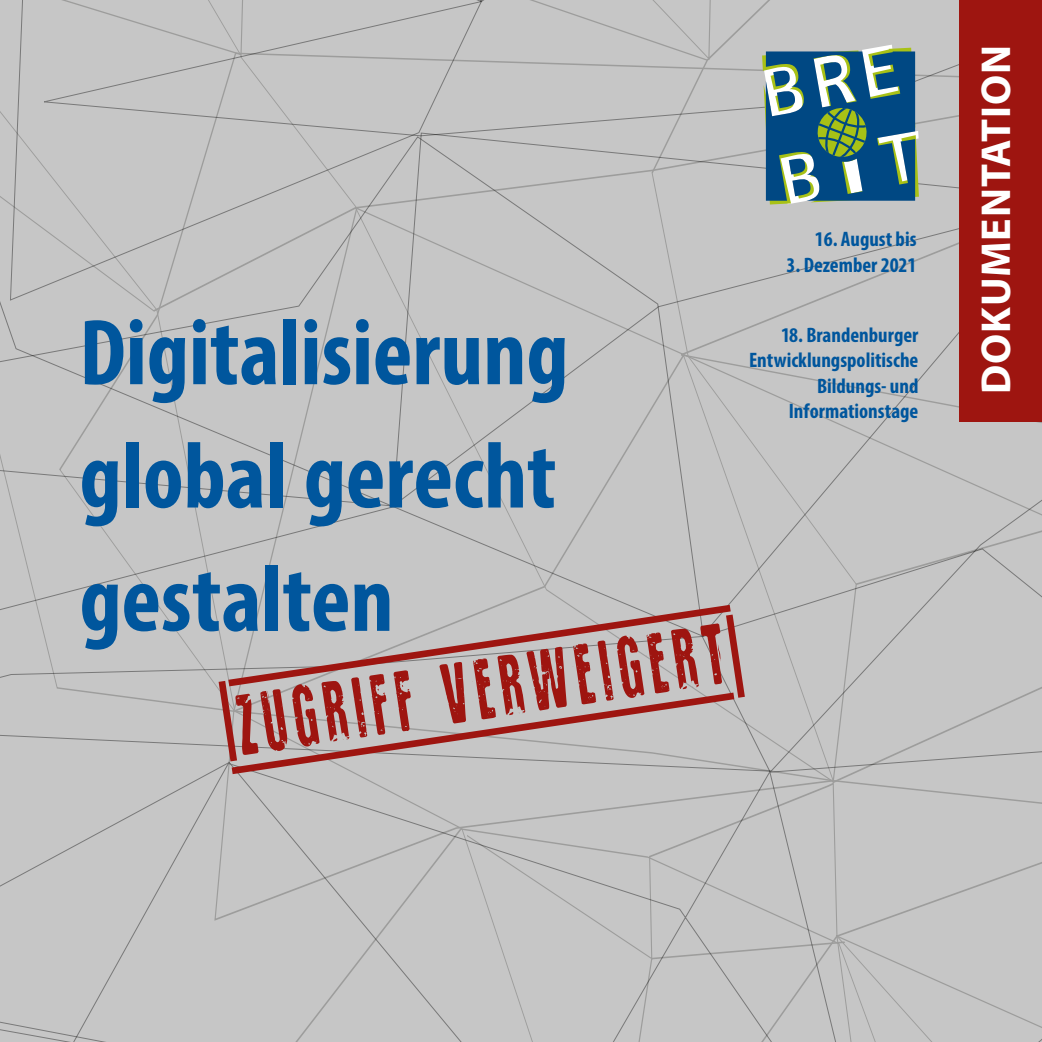
<style>
.page{position:relative;width:1042px;height:1042px;background:#fff}
.page>*{position:absolute;margin:0;border:0;box-sizing:border-box;transform-origin:0 0}
.t1{font:700 condensed 94.5px/123.2px "Myriad Pro";color:#00569d}
.t2{font:700 42px "Myriad Pro";letter-spacing:.02em;color:#fff}
.t3{font:700 condensed 21px/25.2px "Myriad Pro";color:#00569d;text-align:right}
</style>
<div class="page">
<div style="left:10px;top:0;width:950px;height:136px;background:#c6c6c6"></div>
<div style="left:0;top:136px;width:1042px;height:906px;background:#c6c6c6"></div>
<svg style="left:762px;top:45px;width:157px;height:159px;background:#4c7d8e"></svg>
<div style="left:960px;top:0;width:82px;height:422px;background:#9e1510"></div>
<svg style="left:219px;top:605px;width:526px;height:169px;background:#bfb0b0"></svg>
<svg style="left:235px;top:623px;width:487px;height:132px;background:#b99392"></svg>
<h1 class="t1" style="left:79px;top:289px;width:491px">Digitalisierung</h1>
<h1 class="t1" style="left:79px;top:412px;width:478px">global gerecht gestalten</h1>
<p class="t3" style="left:815px;top:226px;width:103px">16. August bis</p>
<p class="t3" style="left:786px;top:252px;width:131px">3. Dezember 2021</p>
<p class="t3" style="left:749px;top:322px;width:171px">18. Brandenburger<br>Entwicklungspolitische<br>Bildungs- und<br>Informationstage</p>
<h2 class="t2" style="left:968px;top:394px;width:350px;rotate:-90deg">DOKUMENTATION</h2>
</div>
